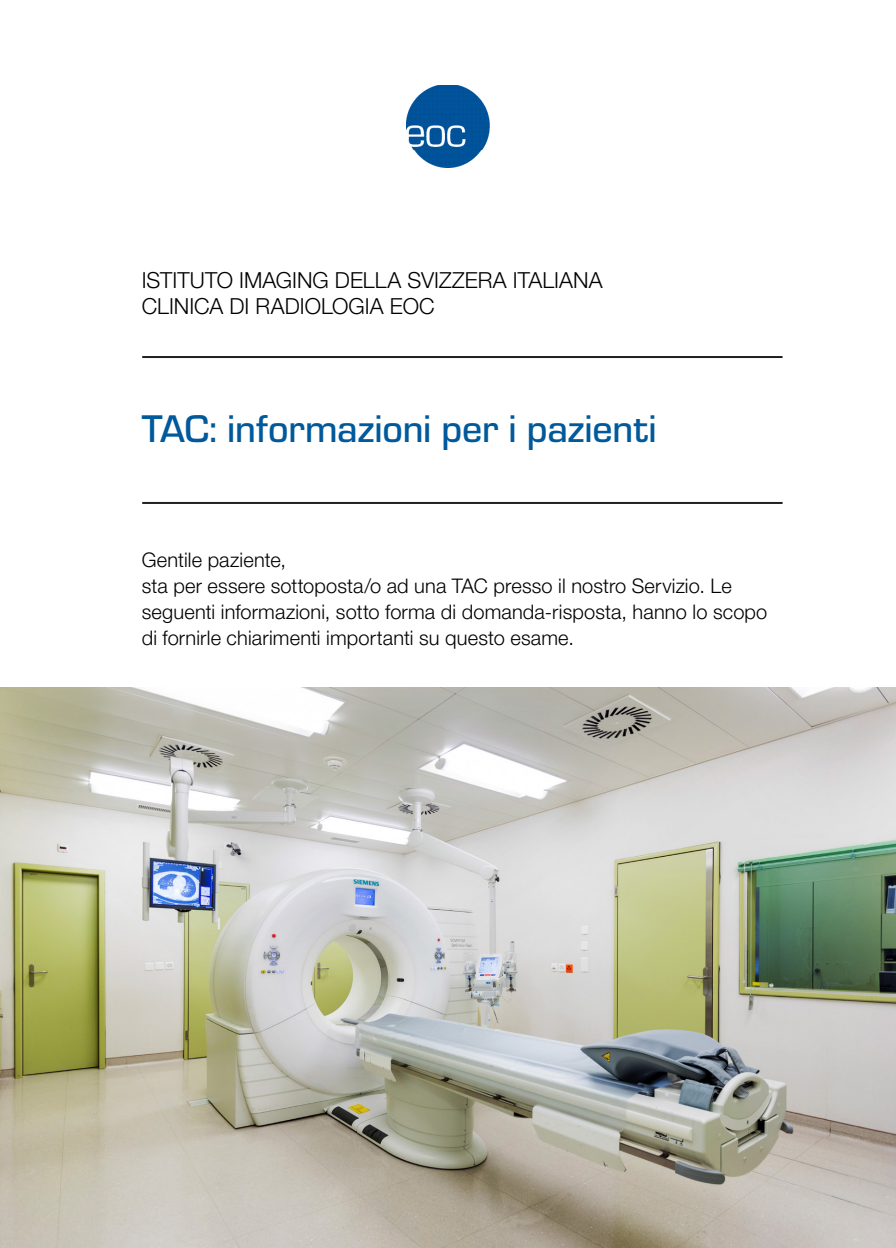
<style>
.page{position:relative;width:896px;height:1248px;background:#fff}
.page>*{position:absolute;margin:0;border:0;box-sizing:border-box;transform-origin:0 0}
.t1{font:500 40px "Eurostile";letter-spacing:-.005em;color:#00599b}
.t2{font:300 22px/26.4px "Helvetica Neue LT Pro";color:#000}
.t3{font:300 20px/26px "Helvetica Neue LT Pro";letter-spacing:.005em;color:#000}
</style>
<div class="page">
<hr style="left:142px;top:356px;width:640px;height:2px;background:#231f20">
<hr style="left:142px;top:502px;width:640px;height:2px;background:#231f20">
<img style="left:0;top:687px;width:896px;height:560px">
<img style="left:407px;top:85px;width:82px;height:82px">
<p class="t2" style="left:142px;top:266px;width:462px">ISTITUTO IMAGING DELLA SVIZZERA ITALIANA<br>CLINICA DI RADIOLOGIA EOC</p>
<p class="t1" style="left:142px;top:401px;width:516px">TAC: informazioni per i pazienti</p>
<p class="t3" style="left:142px;top:546px;width:146px">Gentile paziente,</p>
<p class="t3" style="left:142px;top:572px;width:627px">sta per essere sottoposta/o ad una TAC presso il nostro Servizio. Le seguenti informazioni, sotto forma di domanda-risposta, hanno lo scopo di fornirle chiarimenti importanti su questo esame.</p>
</div>
